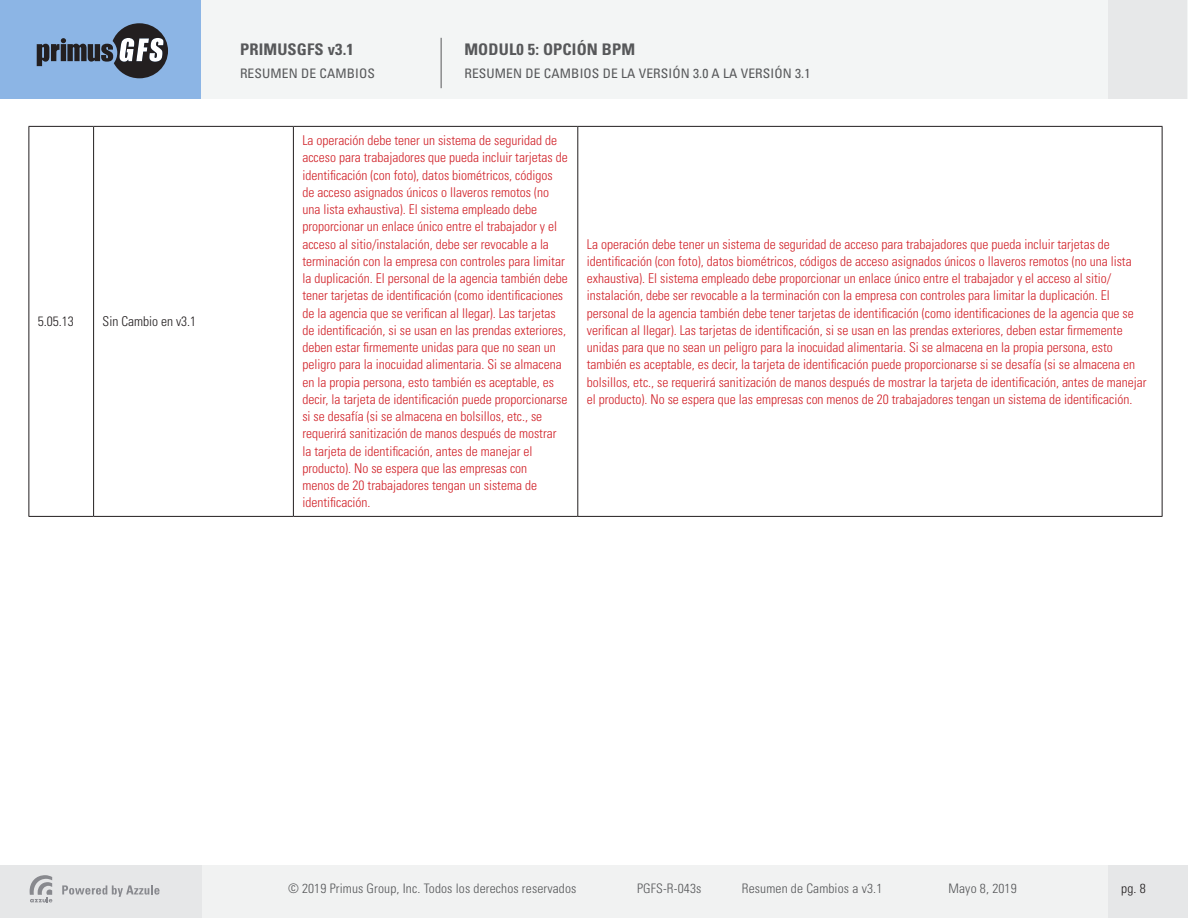
<style>
.page{position:relative;width:1188px;height:918px;background:#fff}
.page>*{position:absolute;margin:0;border:0;box-sizing:border-box;transform-origin:0 0}
.t1{font:700 condensed 16.05px "Univers LT Std";letter-spacing:.01em;color:#57585a}
.Paragraph_Style_1{font:300 condensed 13.5px/17.2px "Univers LT Std";color:#d1232a}
.Paragraph_Style_1-2{font:300 condensed 13.5px "Univers LT Std";color:#231f20}
.t2{font:300 condensed 13.05px "Univers LT Std";letter-spacing:.01em;color:#57585a}
.t3{font:condensed 13.05px "Univers LT Std";letter-spacing:.01em;color:#57585a}
.t4{font:300 condensed 13.05px "Univers LT Std";color:#231f20}
</style>
<div class="page">
<div style="left:0;top:865px;width:924px;height:53px;background:#f1f2f2"></div>
<div style="left:0;top:865px;width:201px;height:53px;background:#e6e7e8"></div>
<svg style="left:62px;top:885px;width:98px;height:12px"></svg>
<svg style="left:30px;top:875px;width:22px;height:27px"></svg>
<div style="left:573px;top:865px;width:615px;height:53px;background:#f1f2f2"></div>
<div style="left:1109px;top:865px;width:79px;height:53px;background:#e6e7e8"></div>
<div style="left:0;top:0;width:833px;height:99px;background:#f3f5f5"></div>
<div style="left:0;top:0;width:201px;height:99px;background:#8cb5e5"></div>
<svg style="left:37px;top:23px;width:131px;height:55px"></svg>
<div style="left:603px;top:0;width:584px;height:99px;background:#f3f5f5"></div>
<div style="left:1108px;top:0;width:79px;height:99px;background:#e7e8e9"></div>
<hr style="left:441px;top:38px;width:1px;height:50px;background:#57585a">
<hr style="left:28px;top:126px;width:66px;height:1px;background:#231f20">
<hr style="left:28px;top:127px;width:1px;height:389px;background:#231f20">
<hr style="left:94px;top:126px;width:199px;height:1px;background:#231f20">
<hr style="left:93px;top:127px;width:1px;height:389px;background:#231f20">
<hr style="left:293px;top:126px;width:285px;height:1px;background:#231f20">
<hr style="left:293px;top:127px;width:1px;height:389px;background:#231f20">
<hr style="left:578px;top:126px;width:584px;height:1px;background:#231f20">
<hr style="left:577px;top:127px;width:1px;height:389px;background:#231f20">
<hr style="left:1162px;top:127px;width:1px;height:389px;background:#231f20">
<hr style="left:28px;top:516px;width:66px;height:1px;background:#231f20">
<hr style="left:94px;top:516px;width:199px;height:1px;background:#231f20">
<hr style="left:293px;top:516px;width:285px;height:1px;background:#231f20">
<hr style="left:578px;top:516px;width:584px;height:1px;background:#231f20">
<p class="Paragraph_Style_1-2" style="left:38px;top:313px;width:37px">5.05.13</p>
<p class="Paragraph_Style_1-2" style="left:103px;top:313px;width:95px">Sin Cambio en v3.1</p>
<p class="t1" style="left:240px;top:40px;width:115px">PRIMUSGFS v3.1</p>
<p class="t3" style="left:240px;top:65px;width:137px">RESUMEN DE CAMBIOS</p>
<p class="t1" style="left:464px;top:40px;width:172px">MODUL0 5: OPCIÓN BPM</p>
<p class="t3" style="left:464px;top:65px;width:348px">RESUMEN DE CAMBIOS DE LA VERSIÓN 3.0 A LA VERSIÓN 3.1</p>
<p class="Paragraph_Style_1" style="left:302px;top:132px;width:267px">La operación debe tener un sistema de seguridad de acceso para trabajadores que pueda incluir tarjetas de identificación (con foto), datos biométricos, códigos de acceso asignados únicos o llaveros remotos (no una lista exhaustiva). El sistema empleado debe proporcionar un enlace único entre el trabajador y el acceso al sitio/instalación, debe ser revocable a la terminación con la empresa con controles para limitar la duplicación. El personal de la agencia también debe tener tarjetas de identificación (como identificaciones de la agencia que se verifican al llegar). Las tarjetas de identificación, si se usan en las prendas exteriores, deben estar firmemente unidas para que no sean un peligro para la inocuidad alimentaria. Si se almacena en la propia persona, esto también es aceptable, es decir, la tarjeta de identificación puede proporcionarse si se desafía (si se almacena en bolsillos, etc., se requerirá sanitización de manos después de mostrar la tarjeta de identificación, antes de manejar el producto). No se espera que las empresas con<br>menos de 20 trabajadores tengan un sistema de identificación.</p>
<p class="Paragraph_Style_1" style="left:587px;top:235px;width:561px">La operación debe tener un sistema de seguridad de acceso para trabajadores que pueda incluir tarjetas de identificación (con foto), datos biométricos, códigos de acceso asignados únicos o llaveros remotos (no una lista exhaustiva). El sistema empleado debe proporcionar un enlace único entre el trabajador y el acceso al sitio/ instalación, debe ser revocable a la terminación con la empresa con controles para limitar la duplicación. El personal de la agencia también debe tener tarjetas de identificación (como identificaciones de la agencia que se verifican al llegar). Las tarjetas de identificación, si se usan en las prendas exteriores, deben estar firmemente unidas para que no sean un peligro para la inocuidad alimentaria. Si se almacena en la propia persona, esto también es aceptable, es decir, la tarjeta de identificación puede proporcionarse si se desafía (si se almacena en bolsillos, etc., se requerirá sanitización de manos después de mostrar la tarjeta de identificación, antes de manejar el producto). No se espera que las empresas con menos de 20 trabajadores tengan un sistema de identificación.</p>
<p class="t2" style="left:288px;top:881px;width:290px">© 2019 Primus Group, Inc. Todos los derechos reservados</p>
<p class="t2" style="left:637px;top:881px;width:66px">PGFS-R-043s</p>
<p class="t2" style="left:742px;top:881px;width:142px">Resumen de Cambios a v3.1</p>
<p class="t2" style="left:949px;top:881px;width:70px">Mayo 8, 2019</p>
<p class="t4" style="left:1121px;top:880px;width:26px">pg. 8</p>
</div>
